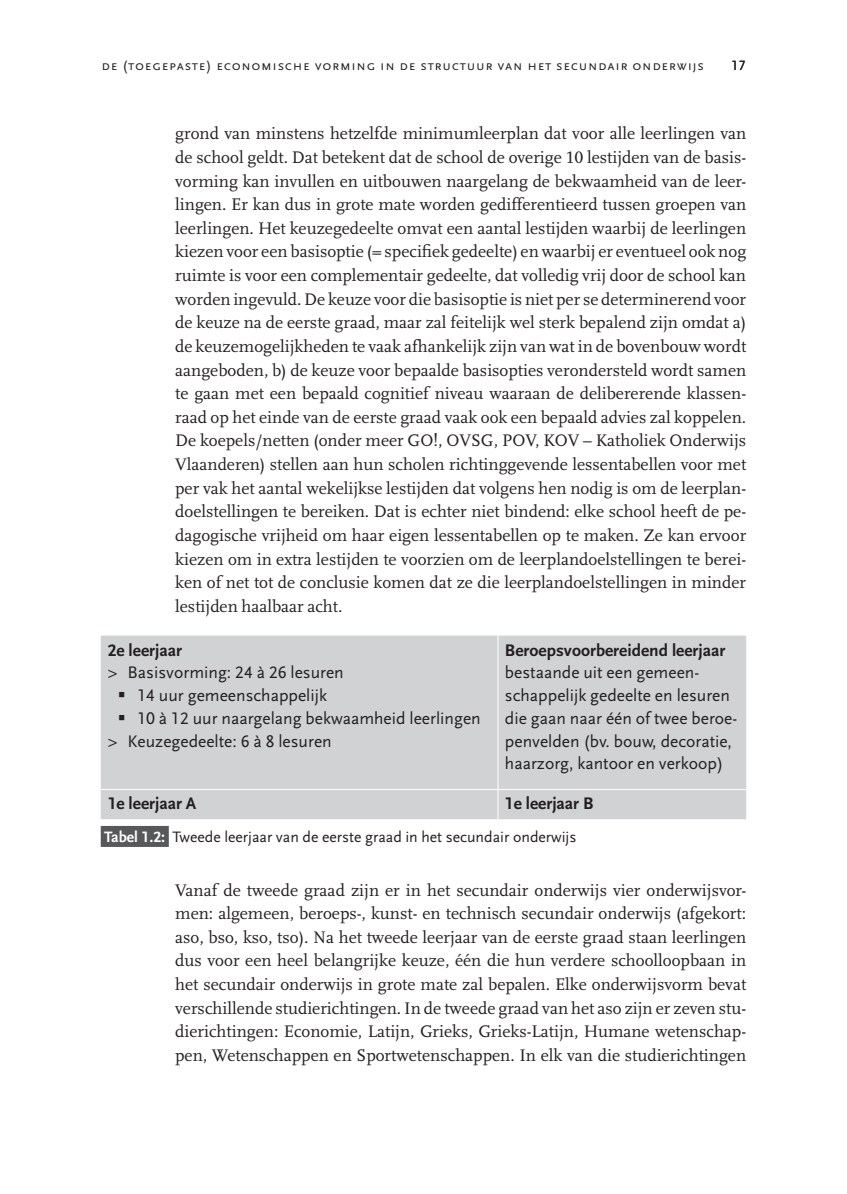
<style>
.page{position:relative;width:847px;height:1194px;background:#fff}
.page>*{position:absolute;margin:0;border:0;box-sizing:border-box;transform-origin:0 0}
.t1{font:17.5px/23.6px "Scala LF";color:#231f20;text-align:justify}
.t2{font:17.5px/22.8px "Scala Sans LF";color:#231f20}
.t3{font:700 17.5px "Scala Sans LF";color:#231f20}
.t4{font:15.75px "Scala Sans LF";color:#231f20}
.t5{font:14px "Scala Sans LF Caps";letter-spacing:.05em;color:#231f20}
.s1{font-family:"Scala LF"}
.s2{font-weight:700;color:#fff}
</style>
<div class="page">
<div style="left:101px;top:826px;width:68px;height:21px;background:#57585a"></div>
<div style="left:101px;top:635px;width:645px;height:184px;background:#d1d2d4"></div>
<hr style="left:497px;top:635px;width:1px;height:154px;background:#fff">
<hr style="left:101px;top:789px;width:397px;height:1px;background:#fff">
<hr style="left:498px;top:789px;width:248px;height:1px;background:#fff">
<svg style="left:497px;top:790px;width:1px;height:29px"></svg>
<svg style="left:119px;top:692px;width:5px;height:5px"></svg>
<svg style="left:119px;top:715px;width:5px;height:5px"></svg>
<p class="t5" style="left:101px;top:58px;width:603px">de (toegepaste) economische vorming in de structuur van het secundair onderwijs</p>
<p class="t5" style="left:731px;top:58px;width:15px">17</p>
<p class="t1" style="left:175px;top:122px;width:572px">grond van minstens hetzelfde minimumleerplan dat voor alle leerlingen van de school geldt. Dat betekent dat de school de overige 10 lestijden van de basis&shy;vorming kan invullen en uitbouwen naargelang de bekwaamheid van de leer&shy;lingen. Er kan dus in grote mate worden gedifferentieerd tussen groepen van leerlingen. Het keuzegedeelte omvat een aantal lestijden waarbij de leerlingen kiezen voor een basisoptie (= specifiek gedeelte) en waarbij er eventueel ook nog ruimte is voor een complementair gedeelte, dat volledig vrij door de school kan worden ingevuld. De keuze voor die basisoptie is niet per se determinerend voor de keuze na de eerste graad, maar zal feitelijk wel sterk bepalend zijn omdat a) de keuzemogelijkheden te vaak afhankelijk zijn van wat in de bovenbouw wordt aangeboden, b) de keuze voor bepaalde basisopties verondersteld wordt samen te gaan met een bepaald cognitief niveau waaraan de delibererende klassen&shy;raad op het einde van de eerste graad vaak ook een bepaald advies zal koppelen.<br>De koepels/netten (onder meer GO!, OVSG, POV, KOV – Katholiek Onderwijs Vlaanderen) stellen aan hun scholen richtinggevende lessentabellen voor met per vak het aantal wekelijkse lestijden dat volgens hen nodig is om de leerplan&shy;doelstellingen te bereiken. Dat is echter niet bindend: elke school heeft de pe&shy;dagogische vrijheid om haar eigen lessentabellen op te maken. Ze kan ervoor kiezen om in extra lestijden te voorzien om de leerplandoelstellingen te berei&shy;ken of net tot de conclusie komen dat ze die leerplandoelstellingen in minder lestijden haalbaar acht.</p>
<p class="t3" style="left:108px;top:640px;width:76px">2e leerjaar</p>
<p class="t2" style="left:108px;top:661px;width:237px"><span class="s1">&gt;</span> Basisvorming: 24 à 26 lesuren</p>
<p class="t2" style="left:137px;top:684px;width:191px">14 uur gemeenschappelijk</p>
<p class="t2" style="left:137px;top:707px;width:344px">10 à 12 uur naargelang bekwaamheid leerlingen</p>
<p class="t2" style="left:108px;top:730px;width:225px"><span class="s1">&gt;</span> Keuzegedeelte: 6 à 8 lesuren</p>
<p class="t3" style="left:505px;top:640px;width:222px">Beroepsvoorbereidend leerjaar</p>
<p class="t2" style="left:505px;top:661px;width:234px">bestaande uit een gemeen&shy;schappelijk gedeelte en lesuren die gaan naar één of twee beroe&shy;penvelden (bv. bouw, decoratie, haarzorg, kantoor en verkoop)</p>
<p class="t3" style="left:108px;top:794px;width:90px">1e leerjaar A</p>
<p class="t3" style="left:505px;top:794px;width:88px">1e leerjaar B</p>
<p class="t4" style="left:104px;top:828px;width:473px"><span class="s2">Tabel 1.2:</span> Tweede leerjaar van de eerste graad in het secundair onderwijs</p>
<p class="t1" style="left:175px;top:878px;width:572px">Vanaf de tweede graad zijn er in het secundair onderwijs vier onderwijsvor&shy;men: algemeen, beroeps-, kunst- en technisch secundair onderwijs (afgekort: aso, bso, kso, tso). Na het tweede leerjaar van de eerste graad staan leerlingen dus voor een heel belangrijke keuze, één die hun verdere schoolloopbaan in het secundair onderwijs in grote mate zal bepalen. Elke onderwijsvorm bevat verschillende studierichtingen. In de tweede graad van het aso zijn er zeven stu&shy;dierichtingen: Economie, Latijn, Grieks, Grieks-Latijn, Humane wetenschap&shy;pen, Wetenschappen en Sportwetenschappen. In elk van die studierichtingen</p>
</div>
